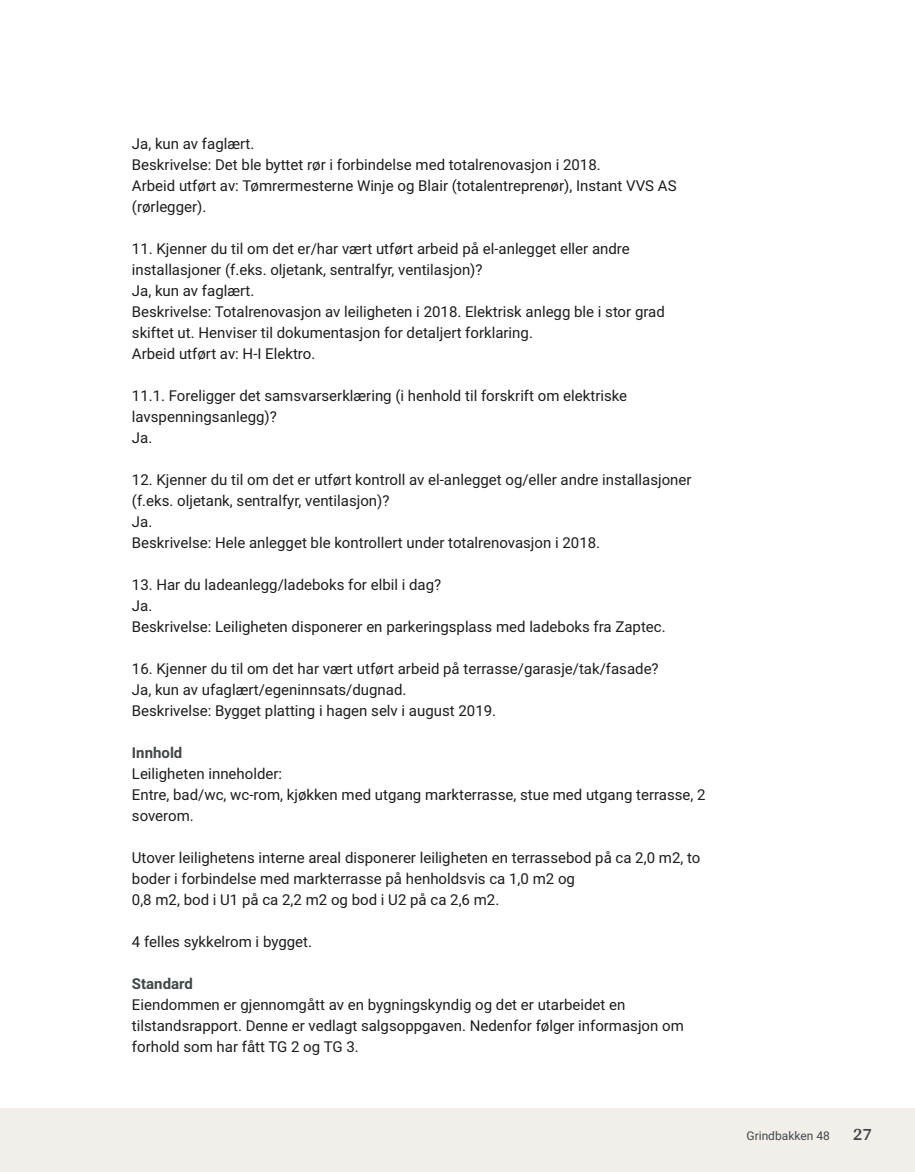
<style>
.page{position:relative;width:915px;height:1172px;background:#fff}
.page>*{position:absolute;margin:0;border:0;box-sizing:border-box;transform-origin:0 0}
.t1{font:700 18px "Arya";color:#414749}
.t2{font:15px/21px "Roboto Vitec";color:#1d1d1b}
.t3{font:700 15px "Roboto Vitec";color:#414749}
.t4{font:12px "Roboto Vitec";color:#414749}
</style>
<div class="page">
<div style="left:0;top:1108px;width:914px;height:64px;background:#f2eeea"></div>
<p class="t2" style="left:132px;top:132px;width:546px">Ja, kun av faglært.<br>Beskrivelse: Det ble byttet rør i forbindelse med totalrenovasjon i 2018.<br>Arbeid utført av: Tømrermesterne Winje og Blair (totalentreprenør), Instant VVS AS (rørlegger).</p>
<p class="t2" style="left:132px;top:237px;width:534px">11. Kjenner du til om det er/ har vært utført arbeid på el‑anlegget eller andre installasjoner (f.eks. oljetank, sentralfyr, ventilasjon)?<br>Ja, kun av faglært.<br>Beskrivelse: Totalrenovasjon av leiligheten i 2018. Elektrisk anlegg ble i stor grad skiftet ut. Henviser til dokumentasjon for detaljert forklaring.<br>Arbeid utført av: H‑I Elektro.</p>
<p class="t2" style="left:132px;top:384px;width:496px">11.1. Foreligger det samsvarserklæring (i henhold til forskrift om elektriske lavspenningsanlegg)?<br>Ja.</p>
<p class="t2" style="left:132px;top:468px;width:561px">12. Kjenner du til om det er utført kontroll av el‑anlegget og/ eller andre installasjoner (f.eks. oljetank, sentralfyr, ventilasjon)?<br>Ja.<br>Beskrivelse: Hele anlegget ble kontrollert under totalrenovasjon i 2018.</p>
<p class="t2" style="left:132px;top:573px;width:535px">13. Har du ladeanlegg/ ladeboks for elbil i dag?<br>Ja.<br>Beskrivelse: Leiligheten disponerer en parkeringsplass med ladeboks fra Zaptec.</p>
<p class="t2" style="left:132px;top:657px;width:528px">16. Kjenner du til om det har vært utført arbeid på terrasse/ garasje/ tak/ fasade?<br>Ja, kun av ufaglært/ egeninnsats/ dugnad.<br>Beskrivelse: Bygget platting i hagen selv i august 2019.</p>
<p class="t3" style="left:132px;top:742px;width:52px">Innhold</p>
<p class="t2" style="left:132px;top:762px;width:575px">Leiligheten inneholder:<br>Entre, bad/ wc, wc‑rom, kjøkken med utgang markterrasse, stue med utgang terrasse, 2 soverom.</p>
<p class="t2" style="left:132px;top:846px;width:569px">Utover leilighetens interne areal disponerer leiligheten en terrassebod på ca 2,0 m2, to boder i forbindelse med markterrasse på henholdsvis ca 1,0 m2 og<br>0,8 m2, bod i U1 på ca 2,2 m2 og bod i U2 på ca 2,6 m2.</p>
<p class="t2" style="left:132px;top:930px;width:181px">4 felles sykkelrom i bygget.</p>
<p class="t3" style="left:132px;top:973px;width:63px">Standard</p>
<p class="t2" style="left:132px;top:993px;width:553px">Eiendommen er gjennomgått av en bygningskyndig og det er utarbeidet en tilstandsrapport. Denne er vedlagt salgsoppgaven. Nedenfor følger informasjon om forhold som har fått TG 2 og TG 3.</p>
<p class="t4" style="left:746px;top:1127px;width:85px">Grindbakken 48</p>
<p class="t1" style="left:852px;top:1123px;width:21px">27</p>
</div>
